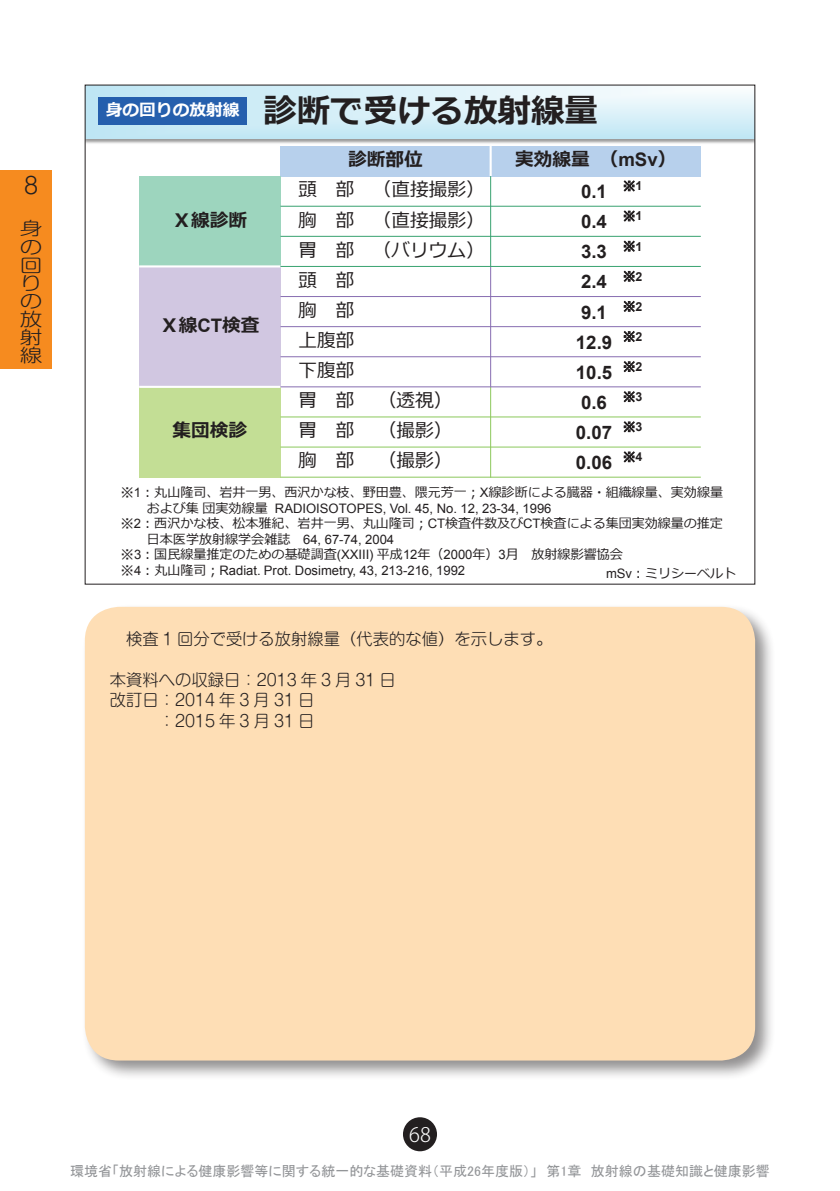
<style>
.page{position:relative;width:840px;height:1191px;background:#fff}
.page>*{position:absolute;margin:0;border:0;box-sizing:border-box;transform-origin:0 0}
.t1{font:700 33.4px "Meiryo";color:#231f20}
.t2{font:300 22.6px "Shin M Go Pro";color:#231f20}
.t3{font:300 19.8px "Koz Go Pro";color:#fff}
.t4{font:700 18.6px "Arial";color:#231f20}
.t5{font:18.6px "Meiryo";color:#231f20}
.t6{font:700 18.6px "Meiryo";color:#231f20}
.t7{font:300 18.2px/18.2px "Shin M Go Pro";color:#231f20;scale:1.25 1}
.t8{font:700 16.8px "Meiryo";color:#fff}
.t9{font:300 16.2px "Shin M Go Pro";color:#231f20}
.t10{font:14px "MS P Gothic";color:#939598}
.t11{font:13px "Meiryo";color:#231f20}
.t12{font:13px "Arial";color:#231f20}
.s1{font-family:"Arial"}
.s2{font-family:"MS Gothic"}
.s3{font-family:"Meiryo"}
</style>
<div class="page">
<div style="left:403px;top:1117px;width:34px;height:34px;background:#231f20;border-radius:50%"></div>
<div style="left:81px;top:603px;width:694px;height:478px;background:#231f20;opacity:.5"></div>
<div style="left:85px;top:607px;width:669px;height:453px;background:#fedeb5;border-radius:34px"></div>
<div style="left:0;top:170px;width:51px;height:199px;background:#f68b1f"></div>
<svg style="left:87px;top:87px;width:665px;height:52px;background:#d3edf7"></svg>
<div style="left:280px;top:146px;width:210px;height:30px;background:#b7d0ec"></div>
<div style="left:490px;top:146px;width:210px;height:30px;background:#b7d0ec"></div>
<div style="left:139px;top:176px;width:141px;height:90px;background:#9dd5be"></div>
<div style="left:139px;top:266px;width:141px;height:121px;background:#d1c7e1"></div>
<div style="left:139px;top:387px;width:141px;height:90px;background:#c3de95"></div>
<hr style="left:489px;top:146px;width:2px;height:30px;background:#fff">
<hr style="left:490px;top:176px;width:1px;height:90px;background:#38a270">
<hr style="left:490px;top:266px;width:1px;height:121px;background:#876db1">
<hr style="left:490px;top:387px;width:1px;height:90px;background:#8cc85c">
<hr style="left:280px;top:206px;width:420px;height:1px;background:#38a270">
<hr style="left:280px;top:236px;width:420px;height:1px;background:#38a270">
<hr style="left:139px;top:265px;width:141px;height:2px;background:#fff">
<hr style="left:280px;top:266px;width:420px;height:1px;background:#38a270">
<hr style="left:280px;top:296px;width:420px;height:1px;background:#876db1">
<hr style="left:280px;top:326px;width:420px;height:1px;background:#876db1">
<hr style="left:280px;top:356px;width:420px;height:1px;background:#876db1">
<hr style="left:139px;top:386px;width:141px;height:2px;background:#fff">
<hr style="left:280px;top:386px;width:420px;height:1px;background:#876db1">
<hr style="left:280px;top:416px;width:420px;height:1px;background:#8cc85c">
<hr style="left:280px;top:446px;width:420px;height:1px;background:#8cc85c">
<hr style="left:280px;top:477px;width:420px;height:1px;background:#8cc85c">
<svg style="left:623px;top:180px;width:11px;height:11px"></svg>
<svg style="left:623px;top:211px;width:11px;height:10px"></svg>
<svg style="left:623px;top:241px;width:11px;height:11px"></svg>
<svg style="left:623px;top:271px;width:11px;height:11px"></svg>
<svg style="left:623px;top:301px;width:11px;height:11px"></svg>
<svg style="left:623px;top:331px;width:11px;height:11px"></svg>
<svg style="left:623px;top:361px;width:11px;height:11px"></svg>
<svg style="left:623px;top:391px;width:11px;height:11px"></svg>
<svg style="left:623px;top:421px;width:11px;height:11px"></svg>
<svg style="left:623px;top:451px;width:11px;height:11px"></svg>
<div style="left:98px;top:98px;width:149px;height:27px;background:#255fad"></div>
<h2 class="t2" style="left:20px;top:168px;width:19px">８</h2>
<h3 class="t7" style="left:20px;top:217px;width:19px">身の回りの放射線</h3>
<p class="t8" style="left:106px;top:98px;width:135px">身の回りの放射線</p>
<h3 class="t6" style="left:172px;top:207px;width:76px">Ｘ線診断</h3>
<h1 class="t1" style="left:263px;top:87px;width:336px">診断で受ける放射線量</h1>
<h3 class="t6" style="left:348px;top:147px;width:76px">診断部位</h3>
<h3 class="t6" style="left:515px;top:147px;width:162px">実効線量 （<span class="s1">mSv</span>）</h3>
<h3 class="t5" style="left:298px;top:177px;width:188px">頭 部 （直接撮影）</h3>
<h3 class="t4" style="left:580px;top:179px;width:63px">0.1 <sup>※</sup><sup>1</sup></h3>
<h3 class="t5" style="left:298px;top:207px;width:188px">胸 部 （直接撮影）</h3>
<h3 class="t4" style="left:580px;top:209px;width:63px">0.4 <sup>※</sup><sup>1</sup></h3>
<h3 class="t5" style="left:298px;top:237px;width:188px">胃 部 （バリウム）</h3>
<h3 class="t4" style="left:580px;top:239px;width:63px">3.3 <sup>※</sup><sup>1</sup></h3>
<h3 class="t6" style="left:160px;top:312px;width:101px">Ｘ線<span class="s1">CT</span>検査</h3>
<h3 class="t5" style="left:298px;top:267px;width:57px">頭 部</h3>
<h3 class="t4" style="left:580px;top:269px;width:63px">2.4 <sup>※</sup><sup>2</sup></h3>
<h3 class="t5" style="left:298px;top:297px;width:57px">胸 部</h3>
<h3 class="t4" style="left:580px;top:299px;width:63px">9.1 <sup>※</sup><sup>2</sup></h3>
<h3 class="t5" style="left:298px;top:327px;width:57px">上腹部</h3>
<h3 class="t4" style="left:575px;top:330px;width:68px">12.9 <sup>※</sup><sup>2</sup></h3>
<h3 class="t5" style="left:298px;top:357px;width:57px">下腹部</h3>
<h3 class="t4" style="left:575px;top:360px;width:68px">10.5 <sup>※</sup><sup>2</sup></h3>
<h3 class="t5" style="left:298px;top:387px;width:57px">胃 部</h3>
<h3 class="t5" style="left:378px;top:387px;width:76px">（透視）</h3>
<h3 class="t4" style="left:580px;top:390px;width:63px">0.6 <sup>※</sup><sup>3</sup></h3>
<h3 class="t5" style="left:298px;top:417px;width:57px">胃 部</h3>
<h3 class="t5" style="left:378px;top:417px;width:76px">（撮影）</h3>
<h3 class="t4" style="left:575px;top:420px;width:68px">0.07 <sup>※</sup><sup>3</sup></h3>
<h3 class="t5" style="left:298px;top:447px;width:57px">胸 部</h3>
<h3 class="t5" style="left:378px;top:447px;width:76px">（撮影）</h3>
<h3 class="t4" style="left:575px;top:450px;width:68px">0.06 <sup>※</sup><sup>4</sup></h3>
<p class="t11" style="left:121px;top:483px;width:603px"><span class="s2">※</span><span class="s1">1</span>：丸山隆司、岩井一男、西沢かな枝、野田豊、隈元芳一；<span class="s1">X</span>線診断による臓器・組織線量、実効線量</p>
<p class="t12" style="left:147px;top:499px;width:406px"><span class="s3">および集団実効線量</span> RADIOISOTOPES, Vol. 45, No. 12, 23-34, 1996</p>
<p class="t11" style="left:121px;top:514px;width:603px"><span class="s2">※</span><span class="s1">2</span>：西沢かな枝、松本雅紀、岩井一男、丸山隆司；<span class="s1">CT</span>検査件数及び<span class="s1">CT</span>検査による集団実効線量の推定</p>
<p class="t12" style="left:147px;top:530px;width:249px"><span class="s3">日本医学放射線学会雑誌</span> 64, 67-74, 2004</p>
<p class="t11" style="left:121px;top:545px;width:503px"><span class="s2">※</span><span class="s1">3</span>：国民線量推定のための基礎調査<span class="s1">(XXIII)</span> 平成<span class="s1">12</span>年（<span class="s1">2000</span>年）<span class="s1">3</span>月 放射線影響協会</p>
<p class="t12" style="left:121px;top:562px;width:345px"><span class="s2">※</span>4<span class="s3">：丸山隆司；</span>Radiat. Prot. Dosimetry, 43, 213-216, 1992</p>
<h3 class="t6" style="left:172px;top:417px;width:76px">集団検診</h3>
<p class="t11" style="left:605px;top:564px;width:132px"><span class="s1">mSv</span>：ミリシーベルト</p>
<p class="t9" style="left:110px;top:625px;width:443px">　検査 1 回分で受ける放射線量（代表的な値）を示します。</p>
<p class="t9" style="left:110px;top:666px;width:287px">本資料への収録日：2013 年 3 月 31 日</p>
<p class="t9" style="left:110px;top:687px;width:206px">改訂日：2014 年 3 月 31 日</p>
<p class="t9" style="left:159px;top:707px;width:157px">：2015 年 3 月 31 日</p>
<h3 class="t3" style="left:409px;top:1121px;width:23px">68</h3>
<p class="t10" style="left:70px;top:1164px;width:700px">環境省「放射線による健康影響等に関する統一的な基礎資料（平成26年度版）」　第1章　放射線の基礎知識と健康影響</p>
</div>
